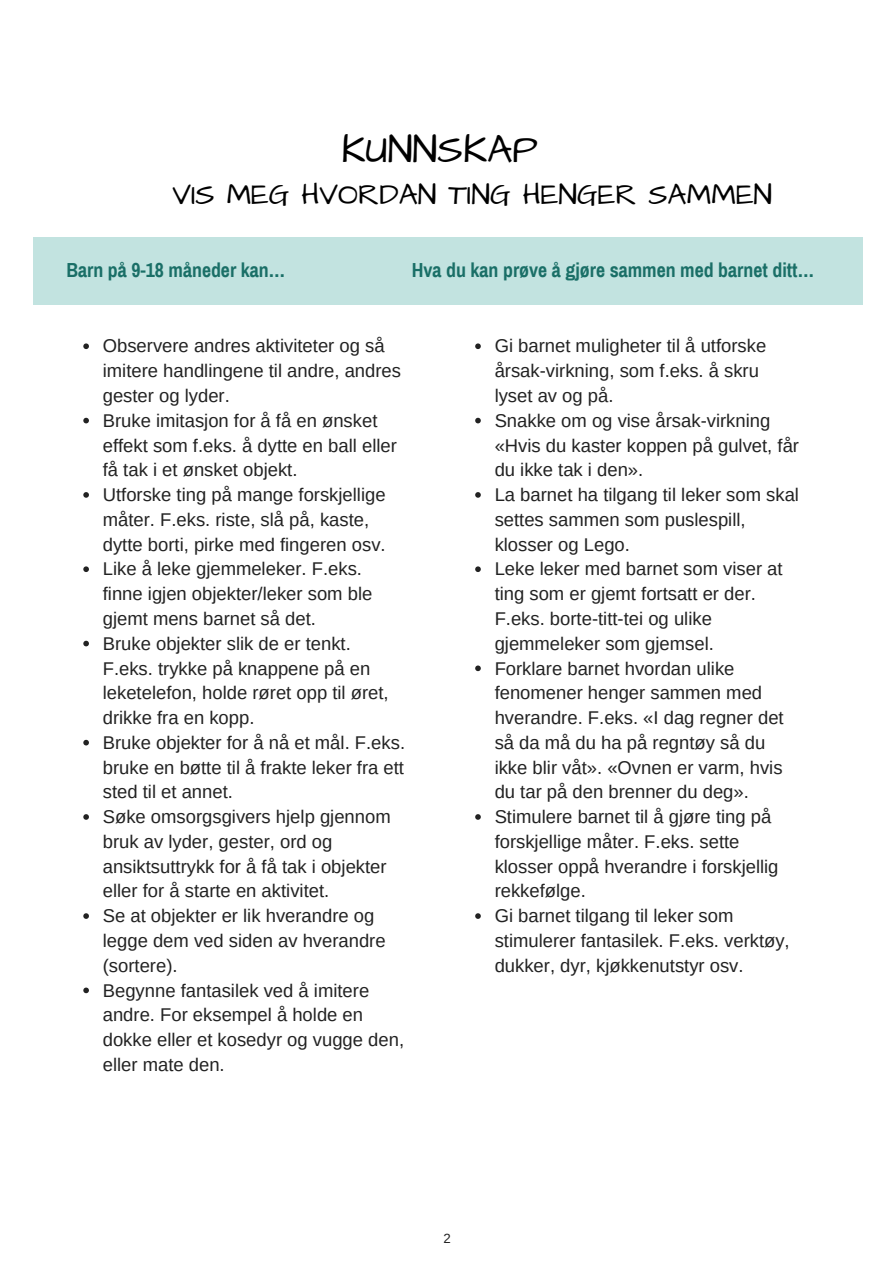
<style>
.page{position:relative;width:893px;height:1263px;background:#fff}
.page>*{position:absolute;margin:0;border:0;box-sizing:border-box;transform-origin:0 0}
.t1{font:39.75px "Architects Daughter";color:#000}
.t2{font:29.85px "Architects Daughter";color:#000}
.t3{font:700 19.8px "Archivo Narrow";color:#1a6f67}
.t4{font:18.45px/24.8px "Arimo";color:#222}
.t5{font:13.2px "Arimo";color:#222}
</style>
<div class="page">
<div style="left:33px;top:238px;width:829px;height:67px;background:#c2e3e0"></div>
<svg style="left:83px;top:343px;width:6px;height:6px"></svg>
<svg style="left:83px;top:418px;width:6px;height:5px"></svg>
<svg style="left:83px;top:492px;width:6px;height:6px"></svg>
<svg style="left:83px;top:566px;width:6px;height:6px"></svg>
<svg style="left:83px;top:641px;width:6px;height:5px"></svg>
<svg style="left:83px;top:740px;width:6px;height:5px"></svg>
<svg style="left:83px;top:814px;width:6px;height:6px"></svg>
<svg style="left:83px;top:913px;width:6px;height:6px"></svg>
<svg style="left:83px;top:987px;width:6px;height:6px"></svg>
<svg style="left:475px;top:343px;width:6px;height:6px"></svg>
<svg style="left:475px;top:418px;width:6px;height:5px"></svg>
<svg style="left:475px;top:492px;width:6px;height:6px"></svg>
<svg style="left:475px;top:566px;width:6px;height:6px"></svg>
<svg style="left:475px;top:665px;width:6px;height:6px"></svg>
<svg style="left:475px;top:814px;width:6px;height:6px"></svg>
<svg style="left:475px;top:913px;width:6px;height:6px"></svg>
<h1 class="t1" style="left:341px;top:123px;width:198px">KUNNSKAP</h1>
<h2 class="t2" style="left:172px;top:174px;width:601px">VIS MEG HVORDAN TING HENGER SAMMEN</h2>
<p class="t3" style="left:66px;top:260px;width:220px">Barn på 9-18 måneder kan…</p>
<p class="t3" style="left:412px;top:260px;width:404px">Hva du kan prøve å gjøre sammen med barnet ditt…</p>
<p class="t4" style="left:103px;top:334px;width:304px">Observere andres aktiviteter og så imitere handlingene til andre, andres gester og lyder.<br>Bruke imitasjon for å få en ønsket effekt som f.eks. å dytte en ball eller få tak i et ønsket objekt.<br>Utforske ting på mange forskjellige måter. F.eks. riste, slå på, kaste, dytte borti, pirke med fingeren osv.<br>Like å leke gjemmeleker. F.eks. finne igjen objekter/leker som ble gjemt mens barnet så det.<br>Bruke objekter slik de er tenkt.<br>F.eks. trykke på knappene på en leketelefon, holde røret opp til øret, drikke fra en kopp.<br>Bruke objekter for å nå et mål. F.eks. bruke en bøtte til å frakte leker fra ett sted til et annet.<br>Søke omsorgsgivers hjelp gjennom bruk av lyder, gester, ord og ansiktsuttrykk for å få tak i objekter eller for å starte en aktivitet.<br>Se at objekter er lik hverandre og legge dem ved siden av hverandre (sortere).<br>Begynne fantasilek ved å imitere andre. For eksempel å holde en dokke eller et kosedyr og vugge den, eller mate den.</p>
<p class="t4" style="left:495px;top:334px;width:306px">Gi barnet muligheter til å utforske årsak-virkning, som f.eks. å skru lyset av og på.<br>Snakke om og vise årsak-virkning «Hvis du kaster koppen på gulvet, får du ikke tak i den».<br>La barnet ha tilgang til leker som skal settes sammen som puslespill, klosser og Lego.<br>Leke leker med barnet som viser at ting som er gjemt fortsatt er der.<br>F.eks. borte-titt-tei og ulike gjemmeleker som gjemsel.<br>Forklare barnet hvordan ulike fenomener henger sammen med hverandre. F.eks. «I dag regner det så da må du ha på regntøy så du ikke blir våt». «Ovnen er varm, hvis du tar på den brenner du deg».<br>Stimulere barnet til å gjøre ting på forskjellige måter. F.eks. sette klosser oppå hverandre i forskjellig rekkefølge.<br>Gi barnet tilgang til leker som stimulerer fantasilek. F.eks. verktøy, dukker, dyr, kjøkkenutstyr osv.</p>
<p class="t5" style="left:443px;top:1231px;width:9px">2</p>
</div>
